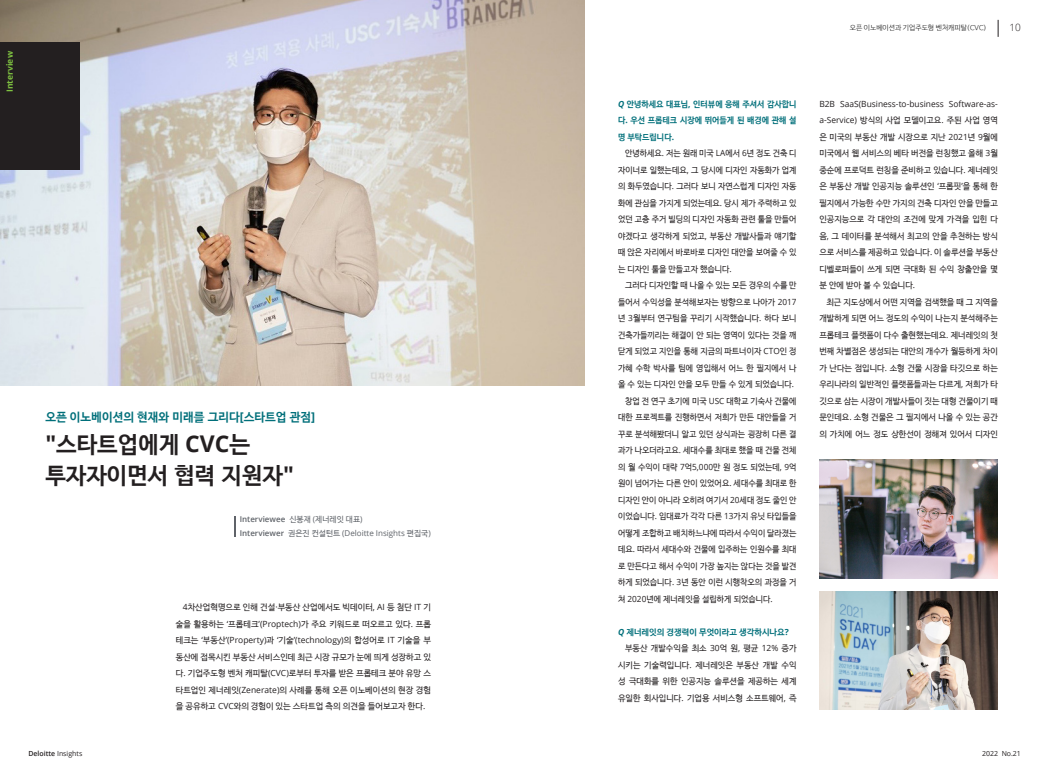
<style>
.page{position:relative;width:1049px;height:780px;background:#fff}
.page>*{position:absolute;margin:0;border:0;box-sizing:border-box;transform-origin:0 0}
.t1{font:700 23px "Nanum Barun Gothic";color:#231f20}
.t2{font:700 12px "Nanum Barun Gothic";color:#006f7a}
.t3{font:300 10px "Open Sans";color:#231f20}
.t4{font:8.5px/16.5px "Nanum Barun Gothic";color:#231f20;text-align:justify}
.t5{font:700 8.5px/16.5px "Nanum Barun Gothic";color:#006f7a;text-align:justify}
.t6{font:700 8.5px "Open Sans";color:#7fc241}
.t7{font:8px "Open Sans";color:#5f6369}
.t8{font:600 8px "Open Sans";color:#5f6369}
.t9{font:300 7px "Nanum Barun Gothic";color:#000}
.t10{font:600 7px "Open Sans";color:#231f20}
.t11{font:7px "Open Sans";letter-spacing:-.005em;color:#231f20}
.s1{font-family:"Open Sans"}
.s2{font-family:"Nanum Barun Gothic";font-weight:400}
.s3{font-weight:400}
.s4{font-weight:600}
.s5{font-family:"Nanum Barun Gothic"}
.s6{font-family:"Open Sans";font-style:italic}
</style>
<div class="page">
<svg style="left:998px;top:20px;width:1px;height:17px"></svg>
<svg style="left:234px;top:516px;width:1px;height:20px"></svg>
<img style="left:819px;top:459px;width:179px;height:119px">
<img style="left:0;top:0;width:584px;height:386px">
<div style="left:0;top:43px;width:79px;height:127px;background:#231f20"></div>
<img style="left:820px;top:591px;width:178px;height:118px">
<p class="t6" style="left:4px;top:92px;width:42px;rotate:-90deg">Interview</p>
<p class="t2" style="left:45px;top:411px;width:271px">오픈 이노베이션의 현재와 미래를 그리다<span class="s1">[</span>스타트업 관점<span class="s1">]</span></p>
<p class="t1" style="left:45px;top:433px;width:206px"><span class="s1">"</span>스타트업에게 <span class="s1">CVC</span>는</p>
<p class="t1" style="left:45px;top:464px;width:250px">투자자이면서 협력 지원자<span class="s1">"</span></p>
<p class="t8" style="left:240px;top:514px;width:124px">Interviewee <span class="s2">신봉재</span> <span class="s3">(</span><span class="s2">제너레잇 대표</span><span class="s3">)</span></p>
<p class="t7" style="left:240px;top:527px;width:192px"><span class="s4">Interviewer</span> <span class="s5">권은진 컨설턴트</span> (Deloitte Insights <span class="s5">편집국</span>)</p>
<p class="t10" style="left:28px;top:748px;width:56px">Deloitte <span class="s3">Insights</span></p>
<p class="t4" style="left:176px;top:599px;width:257px;text-indent:7px"><span class="s1">4</span>차산업혁명으로 인해 건설<span class="s1">·</span>부동산 산업에서도 빅데이터<span class="s1">, AI</span> 등 첨단 <span class="s1">IT</span> 기 술을 활용하는 <span class="s1">‘</span>프롭테크<span class="s1">’(Proptech)</span>가 주요 키워드로 떠오르고 있다<span class="s1">.</span> 프롭 테크는 <span class="s1">‘</span>부동산<span class="s1">’(Property)</span>과 <span class="s1">‘</span>기술<span class="s1">’(technology)</span>의 합성어로 <span class="s1">IT</span> 기술을 부 동산에 접목시킨 부동산 서비스인데 최근 시장 규모가 눈에 띄게 성장하고 있 다<span class="s1">.</span> 기업주도형 벤처 캐피탈<span class="s1">(CVC)</span>로부터 투자를 받은 프롭테크 분야 유망 스 타트업인 제너레잇<span class="s1">(Zenerate)</span>의 사례를 통해 오픈 이노베이션의 현장 경험 을 공유하고 <span class="s1">CVC</span>와의 경험이 있는 스타트업 측의 의견을 들어보고자 한다<span class="s1">.</span></p>
<p class="t9" style="left:850px;top:24px;width:138px">오픈 이노베이션과 기업주도형 벤처캐피탈(CVC)</p>
<p class="t3" style="left:1009px;top:21px;width:13px">10</p>
<p class="t5" style="left:618px;top:96px;width:180px"><span class="s6">Q</span> 안녕하세요 대표님<span class="s1">,</span> 인터뷰에 응해 주셔서 감사합니 다<span class="s1">.</span> 우선 프롭테크 시장에 뛰어들게 된 배경에 관해 설 명 부탁드립니다<span class="s1">.</span></p>
<p class="t4" style="left:618px;top:145px;width:180px;text-indent:7px">안녕하세요<span class="s1">.</span> 저는 원래 미국 <span class="s1">LA</span>에서 <span class="s1">6</span>년 정도 건축 디 자이너로 일했는데요<span class="s1">,</span> 그 당시에 디자인 자동화가 업계 의 화두였습니다<span class="s1">.</span> 그러다 보니 자연스럽게 디자인 자동 화에 관심을 가지게 되었는데요<span class="s1">.</span> 당시 제가 주력하고 있 었던 고층 주거 빌딩의 디자인 자동화 관련 툴을 만들어 야겠다고 생각하게 되었고<span class="s1">,</span> 부동산 개발사들과 얘기할 때 앉은 자리에서 바로바로 디자인 대안을 보여줄 수 있 는 디자인 툴을 만들고자 했습니다<span class="s1">.</span></p>
<p class="t4" style="left:618px;top:277px;width:180px;text-indent:7px">그러다 디자인할 때 나올 수 있는 모든 경우의 수를 만 들어서 수익성을 분석해보자는 방향으로 나아가 <span class="s1">2017 </span>년 <span class="s1">3</span>월부터 연구팀을 꾸리기 시작했습니다<span class="s1">.</span> 하다 보니 건축가들끼리는 해결이 안 되는 영역이 있다는 것을 깨 닫게 되었고 지인을 통해 지금의 파트너이자 <span class="s1">CTO</span>인 정 가혜 수학 박사를 팀에 영입해서 어느 한 필지에서 나 올 수 있는 디자인 안을 모두 만들 수 있게 되었습니다<span class="s1">.</span></p>
<p class="t4" style="left:618px;top:393px;width:180px;text-indent:7px">창업 전 연구 초기에 미국 <span class="s1">USC</span> 대학교 기숙사 건물에 대한 프로젝트를 진행하면서 저희가 만든 대안들을 거 꾸로 분석해봤더니 알고 있던 상식과는 굉장히 다른 결 과가 나오더라고요<span class="s1">.</span> 세대수를 최대로 했을 때 건물 전체 의 월 수익이 대략 <span class="s1">7</span>억<span class="s1">5,000</span>만 원 정도 되었는데<span class="s1">, 9</span>억 원이 넘어가는 다른 안이 있었어요<span class="s1">.</span> 세대수를 최대로 한 디자인 안이 아니라 오히려 여기서 <span class="s1">20</span>세대 정도 줄인 안 이었습니다<span class="s1">.</span> 임대료가 각각 다른 <span class="s1">13</span>가지 유닛 타입들을 어떻게 조합하고 배치하느냐에 따라서 수익이 달라졌는 데요<span class="s1">.</span> 따라서 세대수와 건물에 입주하는 인원수를 최대 로 만든다고 해서 수익이 가장 높지는 않다는 것을 발견 하게 되었습니다<span class="s1">. 3</span>년 동안 이런 시행착오의 과정을 거 쳐 <span class="s1">2020</span>년에 제너레잇을 설립하게 되었습니다<span class="s1">.</span></p>
<p class="t5" style="left:618px;top:624px;width:172px"><span class="s6">Q</span> 제너레잇의 경쟁력이 무엇이라고 생각하시나요<span class="s1">?</span></p>
<p class="t4" style="left:618px;top:640px;width:180px;text-indent:7px">부동산 개발수익을 최소 <span class="s1">30</span>억 원<span class="s1">,</span> 평균 <span class="s1">12%</span> 증가 시키는 기술력입니다<span class="s1">.</span> 제너레잇은 부동산 개발 수익 성 극대화를 위한 인공지능 솔루션을 제공하는 세계 유일한 회사입니다<span class="s1">.</span> 기업용 서비스형 소프트웨어<span class="s1">,</span> 즉</p>
<p class="t4" style="left:819px;top:96px;width:180px"><span class="s1">B2B SaaS(Business-to-business Software-as&shy;a-Service)</span> 방식의 사업 모델이고요<span class="s1">.</span> 주된 사업 영역 은 미국의 부동산 개발 시장으로 지난 <span class="s1">2021</span>년 <span class="s1">9</span>월에 미국에서 웹 서비스의 베타 버전을 런칭했고 올해 <span class="s1">3</span>월 중순에 프로덕트 런칭을 준비하고 있습니다<span class="s1">.</span> 제너레잇 은 부동산 개발 인공지능 솔루션인 <span class="s1">‘</span>프롭핏<span class="s1">’</span>을 통해 한 필지에서 가능한 수만 가지의 건축 디자인 안을 만들고 인공지능으로 각 대안의 조건에 맞게 가격을 입힌 다 음<span class="s1">,</span> 그 데이터를 분석해서 최고의 안을 추천하는 방식 으로 서비스를 제공하고 있습니다<span class="s1">.</span> 이 솔루션을 부동산 디벨로퍼들이 쓰게 되면 극대화 된 수익 창출안을 몇 분 안에 받아 볼 수 있습니다<span class="s1">.</span></p>
<p class="t4" style="left:819px;top:294px;width:180px;text-indent:7px">최근 지도상에서 어떤 지역을 검색했을 때 그 지역을 개발하게 되면 어느 정도의 수익이 나는지 분석해주는 프롭테크 플랫폼이 다수 출현했는데요<span class="s1">.</span> 제너레잇의 첫 번째 차별점은 생성되는 대안의 개수가 월등하게 차이 가 난다는 점입니다<span class="s1">.</span> 소형 건물 시장을 타깃으로 하는 우리나라의 일반적인 플랫폼들과는 다르게<span class="s1">,</span> 저희가 타 깃으로 삼는 시장이 개발사들이 짓는 대형 건물이기 때 문인데요<span class="s1">.</span> 소형 건물은 그 필지에서 나올 수 있는 공간 의 가치에 어느 정도 상한선이 정해져 있어서 디자인</p>
<p class="t11" style="left:982px;top:748px;width:40px">2022 No.21</p>
</div>
